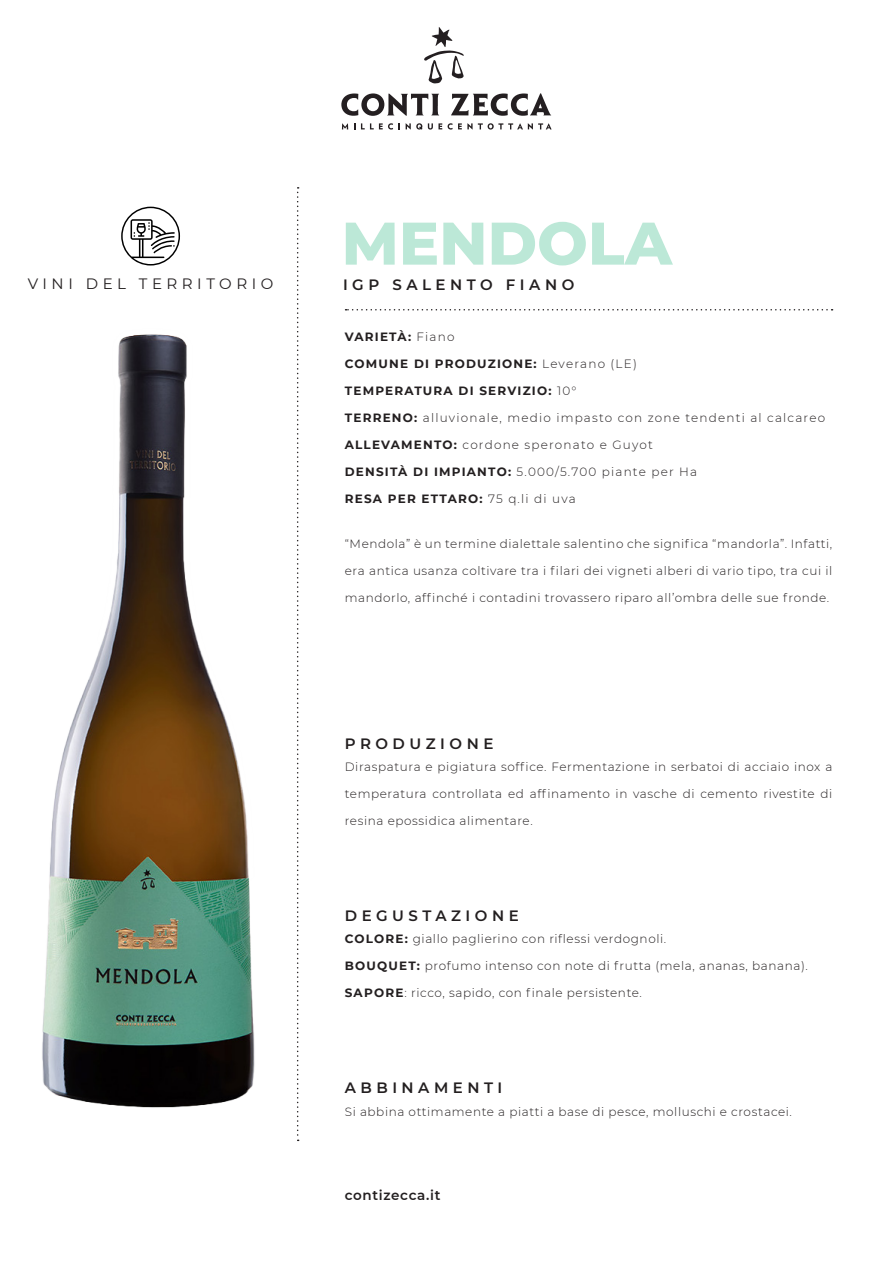
<style>
.page{position:relative;width:893px;height:1263px;background:#fff}
.page>*{position:absolute;margin:0;border:0;box-sizing:border-box;transform-origin:0 0}
.t1{font:800 60px "Montserrat";color:#bce8d7}
.t2{font:600 15px "Montserrat";letter-spacing:.3em;color:#231f20}
.t3{font:15px "Montserrat";letter-spacing:.3em;color:#231f20}
.t4{font:600 13.5px "Montserrat";letter-spacing:.05em;color:#231f20}
.t5{font:300 12px "Montserrat";letter-spacing:.05em;color:#231f20}
.t6{font:300 12px "Montserrat";letter-spacing:.1em;color:#231f20}
.t7{font:700 12px "Montserrat";letter-spacing:.1em;color:#231f20}
.s1{font-weight:300}
.s2{font-weight:700}
</style>
<div class="page">
<svg style="left:297px;top:187px;width:2px;height:954px"></svg>
<svg style="left:346px;top:309px;width:487px;height:1px"></svg>
<svg style="left:121px;top:207px;width:59px;height:58px"></svg>
<svg style="left:424px;top:27px;width:40px;height:56px"></svg>
<svg style="left:341px;top:93px;width:98px;height:23px"></svg>
<svg style="left:451px;top:93px;width:100px;height:23px"></svg>
<svg style="left:342px;top:123px;width:6px;height:6px"></svg>
<svg style="left:361px;top:123px;width:39px;height:7px"></svg>
<svg style="left:406px;top:123px;width:36px;height:7px"></svg>
<svg style="left:448px;top:123px;width:104px;height:7px"></svg>
<img style="left:42px;top:334px;width:213px;height:774px">
<h1 class="t1" style="left:342px;top:199px;width:332px">MENDOLA</h1>
<p class="t3" style="left:28px;top:274px;width:247px">VINI DEL TERRITORIO</p>
<p class="t2" style="left:343px;top:274px;width:233px">IGP SALENTO FIANO</p>
<p class="t7" style="left:345px;top:329px;width:111px">VARIETÀ: <span class="s1">Fiano</span></p>
<p class="t7" style="left:345px;top:356px;width:294px">COMUNE DI PRODUZIONE: <span class="s1">Leverano (LE)</span></p>
<p class="t7" style="left:345px;top:383px;width:233px">TEMPERATURA DI SERVIZIO: <span class="s1">10°</span></p>
<p class="t6" style="left:345px;top:410px;width:482px"><span class="s2">TERRENO:</span> alluvionale, medio impasto con zone tendenti al calcareo</p>
<p class="t6" style="left:345px;top:437px;width:310px"><span class="s2">ALLEVAMENTO:</span> cordone speronato e Guyot</p>
<p class="t6" style="left:345px;top:464px;width:354px"><span class="s2">DENSITÀ DI IMPIANTO:</span> 5.000/5.700 piante per Ha</p>
<p class="t7" style="left:345px;top:491px;width:232px">RESA PER ETTARO: <span class="s1">75 q.li di uva</span></p>
<p class="t5" style="left:345px;top:535px;width:489px">“Mendola” è un termine dialettale salentino che significa “mandorla”. Infatti,</p>
<p class="t5" style="left:345px;top:562px;width:489px">era antica usanza coltivare tra i filari dei vigneti alberi di vario tipo, tra cui il</p>
<p class="t5" style="left:345px;top:589px;width:486px">mandorlo, affinché i contadini trovassero riparo all’ombra delle sue fronde.</p>
<p class="t2" style="left:345px;top:732px;width:150px">PRODUZIONE</p>
<p class="t5" style="left:345px;top:758px;width:489px">Diraspatura e pigiatura soffice. Fermentazione in serbatoi di acciaio inox a</p>
<p class="t5" style="left:345px;top:785px;width:489px">temperatura controllata ed affinamento in vasche di cemento rivestite di</p>
<p class="t5" style="left:345px;top:812px;width:190px">resina epossidica alimentare.</p>
<p class="t2" style="left:345px;top:905px;width:175px">DEGUSTAZIONE</p>
<p class="t5" style="left:345px;top:931px;width:323px"><span class="s2">COLORE:</span> giallo paglierino con riflessi verdognoli.</p>
<p class="t5" style="left:345px;top:958px;width:465px"><span class="s2">BOUQUET:</span> profumo intenso con note di frutta (mela, ananas, banana).</p>
<p class="t5" style="left:345px;top:985px;width:299px"><span class="s2">SAPORE</span>: ricco, sapido, con finale persistente.</p>
<p class="t2" style="left:345px;top:1077px;width:159px">ABBINAMENTI</p>
<p class="t5" style="left:345px;top:1103px;width:449px">Si abbina ottimamente a piatti a base di pesce, molluschi e crostacei.</p>
<p class="t4" style="left:345px;top:1186px;width:97px">contizecca.it</p>
</div>
